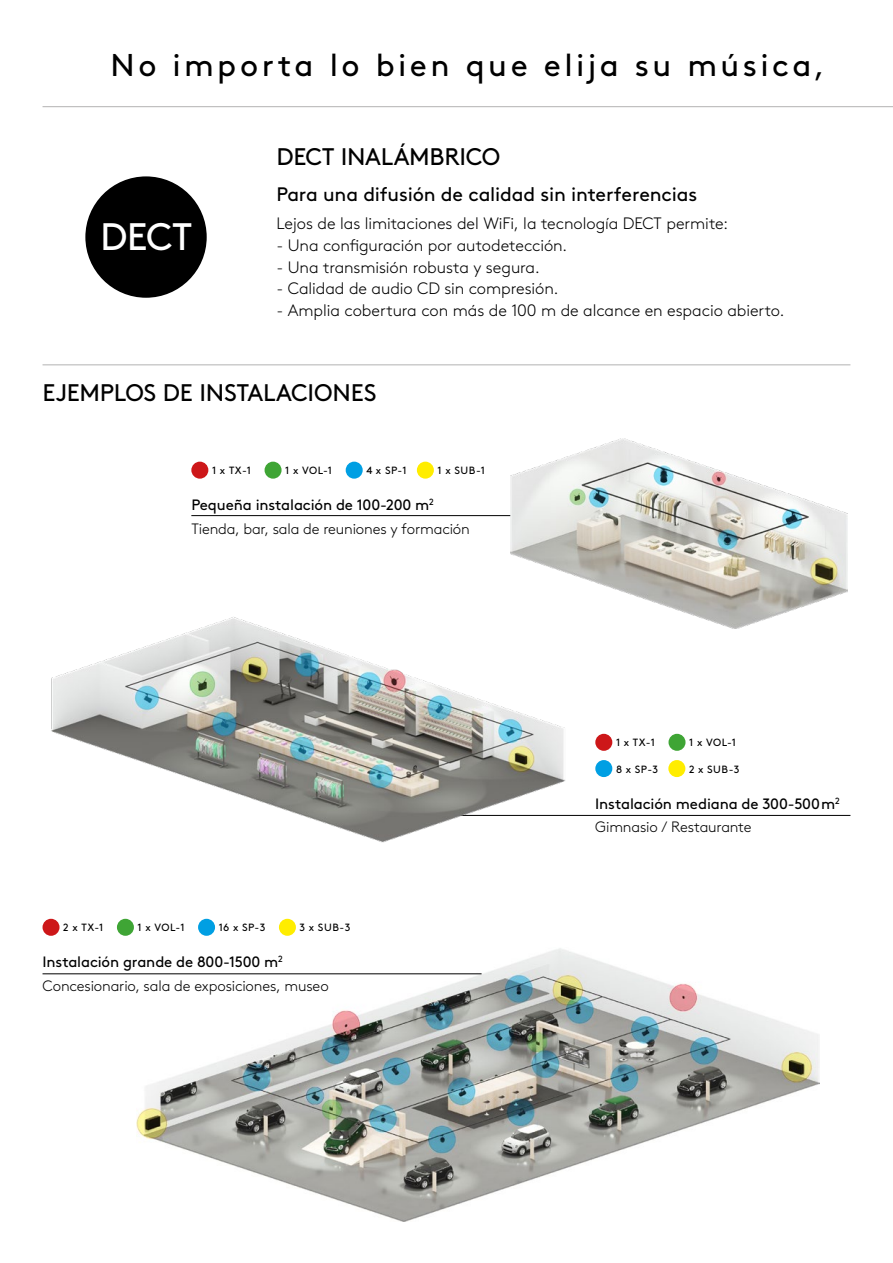
<style>
.page{position:relative;width:893px;height:1263px;background:#fff}
.page>*{position:absolute;margin:0;border:0;box-sizing:border-box;transform-origin:0 0}
.t1{font:38.25px "Brown";color:#fff}
.t2{font:31.5px "Brown";letter-spacing:.11em;color:#000}
.t3{font:24px "Brown";letter-spacing:-.01em;color:#000}
.t4{font:19.5px "Brown";letter-spacing:-.01em;color:#000}
.t5{font:300 16.5px "Brown";letter-spacing:-.005em;color:#000}
.t6{font:300 15px/23.7px "Brown";letter-spacing:-.01em;color:#000}
.t7{font:15px/23.7px "Brown";letter-spacing:-.01em;color:#000}
.t8{font:10.5px "Brown";letter-spacing:.05em;color:#000}
.s1{font-weight:400}
.s2{font-weight:300}
</style>
<div class="page">
<img style="left:137px;top:948px;width:682px;height:274px">
<div style="left:43px;top:919px;width:17px;height:17px;background:#cd1719;border-radius:50%"></div>
<div style="left:117px;top:919px;width:17px;height:17px;background:#3fa535;border-radius:50%"></div>
<div style="left:198px;top:919px;width:17px;height:17px;background:#009fe3;border-radius:50%"></div>
<div style="left:279px;top:919px;width:17px;height:17px;background:#ffed00;border-radius:50%"></div>
<hr style="left:43px;top:364px;width:807px;height:1px;background:#b3b2b2">
<hr style="left:191px;top:515px;width:511px;height:1px;background:#000">
<hr style="left:383px;top:815px;width:467px;height:1px;background:#000">
<hr style="left:43px;top:973px;width:439px;height:1px;background:#000">
<div style="left:85px;top:176px;width:122px;height:122px;background:#000;border-radius:50%"></div>
<div style="left:191px;top:462px;width:17px;height:17px;background:#cd1719;border-radius:50%"></div>
<div style="left:265px;top:462px;width:17px;height:17px;background:#3fa535;border-radius:50%"></div>
<div style="left:346px;top:462px;width:17px;height:17px;background:#009fe3;border-radius:50%"></div>
<div style="left:417px;top:462px;width:17px;height:17px;background:#ffed00;border-radius:50%"></div>
<div style="left:595px;top:734px;width:17px;height:17px;background:#cd1719;border-radius:50%"></div>
<div style="left:668px;top:734px;width:17px;height:17px;background:#3fa535;border-radius:50%"></div>
<div style="left:595px;top:760px;width:17px;height:17px;background:#009fe3;border-radius:50%"></div>
<div style="left:668px;top:760px;width:17px;height:17px;background:#ffed00;border-radius:50%"></div>
<img style="left:51px;top:617px;width:538px;height:226px">
<img style="left:510px;top:439px;width:337px;height:189px">
<hr style="left:43px;top:106px;width:850px;height:1px;background:#b3b2b2">
<h2 class="t2" style="left:111px;top:41px;width:716px">No importa lo bien que elija su música,</h2>
<h1 class="t1" style="left:100px;top:208px;width:94px">DECT</h1>
<h3 class="t3" style="left:276px;top:138px;width:225px">DECT INALÁMBRICO</h3>
<p class="t4" style="left:276px;top:180px;width:422px">Para una difusión de calidad sin interferencias</p>
<p class="t5" style="left:276px;top:211px;width:453px">Lejos de las limitaciones del WiFi, la tecnología DECT permite:</p>
<p class="t5" style="left:276px;top:233px;width:292px">- Una configuración por autodetección.</p>
<p class="t5" style="left:276px;top:255px;width:265px">- Una transmisión robusta y segura.</p>
<p class="t5" style="left:276px;top:276px;width:284px">- Calidad de audio CD sin compresión.</p>
<p class="t5" style="left:276px;top:298px;width:510px">- Amplia cobertura con más de 100 m de alcance en espacio abierto.</p>
<h3 class="t3" style="left:43px;top:374px;width:335px">EJEMPLOS DE INSTALACIONES</h3>
<p class="t8" style="left:212px;top:462px;width:41px">1 x TX-1</p>
<p class="t8" style="left:285px;top:462px;width:49px">1 x VOL-1</p>
<p class="t8" style="left:366px;top:462px;width:42px">4 x SP-1</p>
<p class="t8" style="left:438px;top:462px;width:49px">1 x SUB-1</p>
<p class="t6" style="left:191px;top:492px;width:280px"><span class="s1">Pequeña instalación de 100-200 m</span><sup>2<br></sup>Tienda, bar, sala de reuniones y formación</p>
<p class="t8" style="left:63px;top:920px;width:42px">2 x TX-1</p>
<p class="t8" style="left:138px;top:920px;width:49px">1 x VOL-1</p>
<p class="t8" style="left:219px;top:920px;width:48px">16 x SP-3</p>
<p class="t8" style="left:300px;top:920px;width:52px">3 x SUB-3</p>
<p class="t6" style="left:43px;top:949px;width:288px"><span class="s1">Instalación grande de 800-1500 m</span><sup>2<br></sup>Concesionario, sala de exposiciones, museo</p>
<p class="t8" style="left:616px;top:735px;width:41px">1 x TX-1</p>
<p class="t8" style="left:689px;top:735px;width:49px">1 x VOL-1</p>
<p class="t8" style="left:616px;top:761px;width:44px">8 x SP-3</p>
<p class="t8" style="left:689px;top:761px;width:52px">2 x SUB-3</p>
<p class="t7" style="left:595px;top:790px;width:246px">Instalación mediana de 300-500m<sup>2<br></sup><span class="s2">Gimnasio / Restaurante</span></p>
</div>
